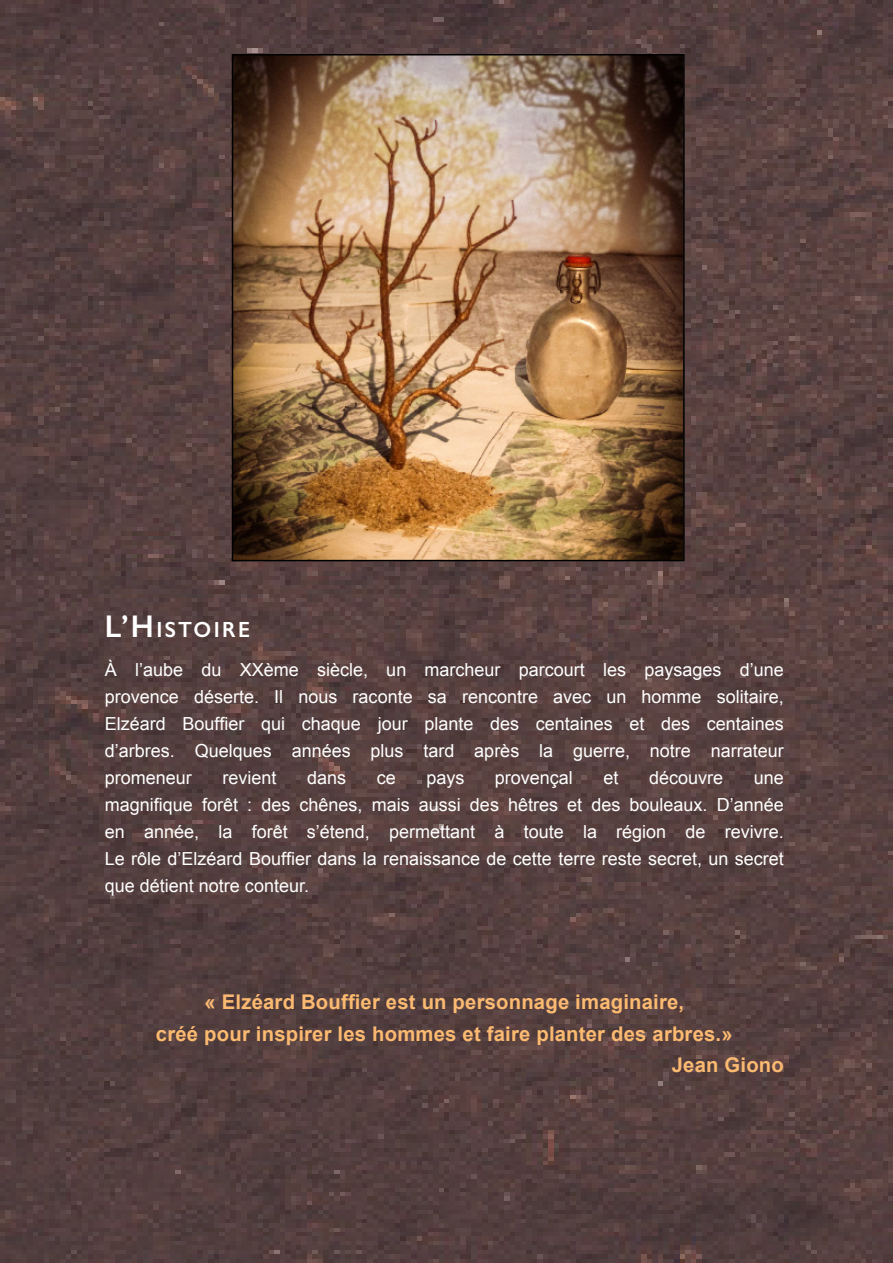
<style>
.page{position:relative;width:893px;height:1263px;background:#fff}
.page>*{position:absolute;margin:0;border:0;box-sizing:border-box;transform-origin:0 0}
.t1{font:600 22.05px "Gill Sans";letter-spacing:.115em;color:#fff;scale:.95 1}
.t2{font:700 20.25px "Arial";letter-spacing:.01em;color:#fcba71}
.t3{font:18px/27px "Arial";color:#fff;text-align:justify}
.s1{font-size:31.5px}
</style>
<div class="page">
<img style="left:0;top:0;width:893px;height:1263px">
<img style="left:235px;top:57px;width:447px;height:501px">
<div style="left:232px;top:54px;width:453px;height:507px;border:2px solid #000"></div>
<p class="t1" style="left:105px;top:617px;width:154px"><span class="s1">L’H</span>ISTOIRE</p>
<p class="t3" style="left:105px;top:657px;width:680px">À l’aube du XXème siècle, un marcheur parcourt les paysages d’une provence déserte. Il nous raconte sa rencontre avec un homme solitaire, Elzéard Bouffier qui chaque jour plante des centaines et des centaines d’arbres. Quelques années plus tard après la guerre, notre narrateur promeneur</p>
<p class="t3" style="left:223px;top:765px;width:56px">revient</p>
<p class="t3" style="left:307px;top:765px;width:41px">dans</p>
<p class="t3" style="left:377px;top:765px;width:21px">ce</p>
<p class="t3" style="left:426px;top:765px;width:40px">pays</p>
<p class="t3" style="left:495px;top:765px;width:80px">provençal</p>
<p class="t3" style="left:604px;top:765px;width:17px">et</p>
<p class="t3" style="left:649px;top:765px;width:76px">découvre</p>
<p class="t3" style="left:105px;top:765px;width:680px;text-indent:649px">une magnifique forêt : des chênes, mais aussi des hêtres et des bouleaux. D’année en année, la forêt s’étend, permettant à toute la région de revivre.<br>Le rôle d’Elzéard Bouffier dans la renaissance de cette terre reste secret, un secret que détient notre conteur.</p>
<p class="t2" style="left:204px;top:989px;width:481px">« Elzéard Bouffier est un personnage imaginaire,</p>
<p class="t2" style="left:156px;top:1020px;width:578px">créé pour inspirer les hommes et faire planter des arbres.»</p>
<p class="t2" style="left:672px;top:1052px;width:114px">Jean Giono</p>
</div>
